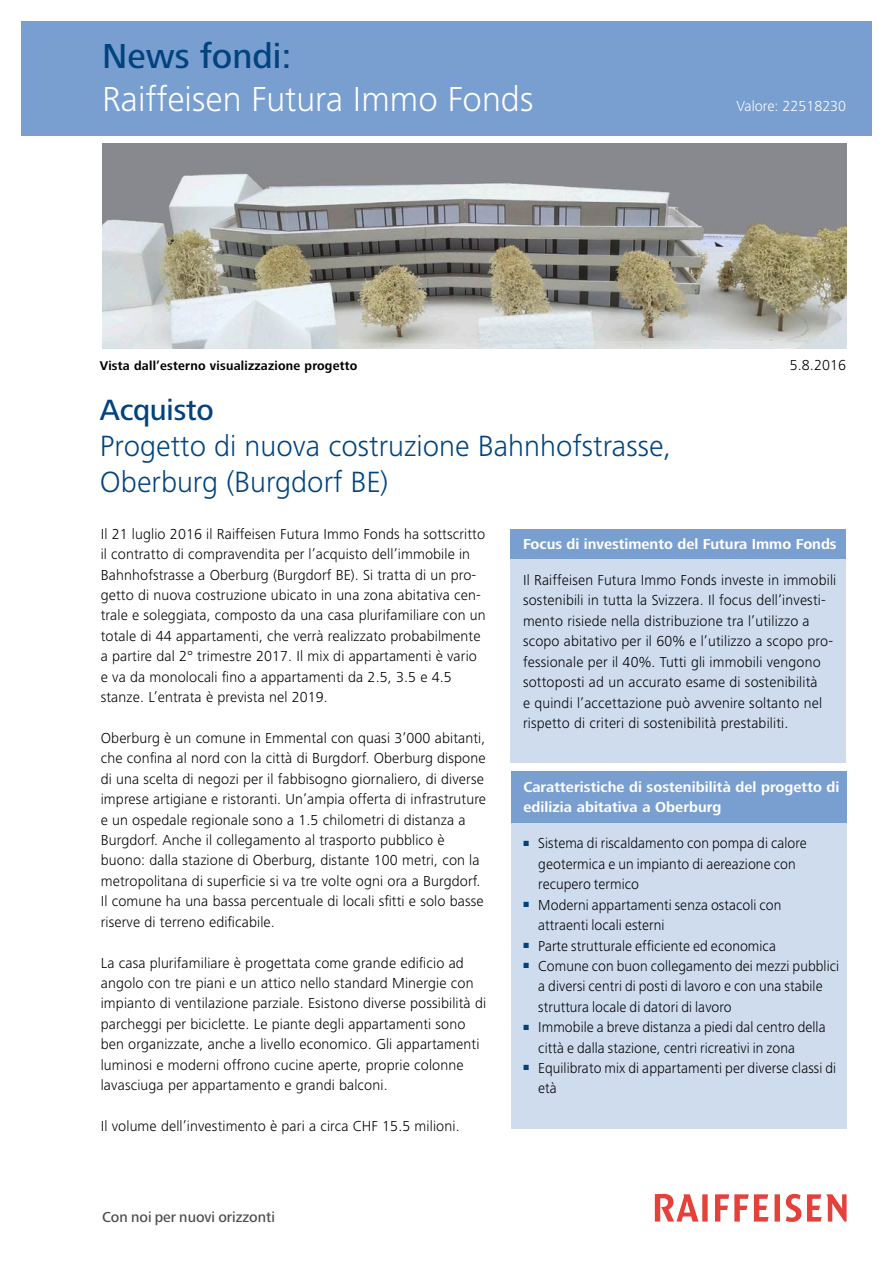
<style>
.page{position:relative;width:893px;height:1263px;background:#fff}
.page>*{position:absolute;margin:0;border:0;box-sizing:border-box;transform-origin:0 0}
.t1{font:300 36px "Frutiger Next LT";color:#fff}
.t2{font:500 36px "Frutiger Next LT";color:#00437f}
.t3{font:300 30.3px/36px "Frutiger Next LT";color:#00437f}
.t4{font:500 30.3px "Frutiger Next LT";letter-spacing:-.01em;color:#00437f}
.t5{font:300 15px/20.4px "Frutiger Next LT";letter-spacing:.01em;color:#000}
.t6{font:700 15px/20.4px "Frutiger Next LT";letter-spacing:.005em;color:#fff}
.t7{font:500 15px "Frutiger Next LT";color:#4e4d51}
.t8{font:300 15px "Frutiger Next LT";color:#fff}
.t9{font:700 13.2px "Frutiger Next LT";letter-spacing:.02em;color:#000}
</style>
<div class="page">
<svg style="left:655px;top:1194px;width:192px;height:28px"></svg>
<div style="left:21px;top:21px;width:851px;height:114px;background:#799ed0"></div>
<img style="left:102px;top:144px;width:745px;height:205px">
<div style="left:510px;top:529px;width:336px;height:30px;background:#799ed0"></div>
<div style="left:510px;top:559px;width:336px;height:204px;background:#cedcee"></div>
<div style="left:511px;top:772px;width:336px;height:51px;background:#799ed0"></div>
<div style="left:511px;top:823px;width:336px;height:306px;background:#cedcee"></div>
<h1 class="t2" style="left:102px;top:36px;width:191px">News fondi:</h1>
<h1 class="t1" style="left:102px;top:79px;width:433px">Raiffeisen Futura Immo Fonds</h1>
<p class="t9" style="left:100px;top:358px;width:259px">Vista dall’esterno visualizzazione progetto</p>
<p class="t8" style="left:736px;top:98px;width:111px">Valore: 22518230</p>
<p class="t5" style="left:790px;top:355px;width:58px">5.8.2016</p>
<h2 class="t4" style="left:100px;top:393px;width:115px">Acquisto</h2>
<h2 class="t3" style="left:100px;top:428px;width:573px">Progetto di nuova costruzione Bahnhofstrasse,<br>Oberburg (Burgdorf BE)</h2>
<p class="t6" style="left:523px;top:534px;width:315px">Focus di investimento del Futura Immo Fonds</p>
<p class="t5" style="left:523px;top:570px;width:315px">Il Raiffeisen Futura Immo Fonds investe in immobili sostenibili in tutta la Svizzera. Il focus dell’investi&shy;mento risiede nella distribuzione tra l’utilizzo a scopo abitativo per il 60% e l’utilizzo a scopo pro&shy;fessionale per il 40%. Tutti gli immobili vengono sottoposti ad un accurato esame di sostenibilità<br>e quindi l’accettazione può avvenire soltanto nel rispetto di criteri di sostenibilità prestabiliti.</p>
<p class="t5" style="left:101px;top:524px;width:386px">Il 21 luglio 2016 il Raiffeisen Futura Immo Fonds ha sottscritto il contratto di compravendita per l’acquisto dell’immobile in Bahnhofstrasse a Oberburg (Burgdorf BE). Si tratta di un pro&shy;getto di nuova costruzione ubicato in una zona abitativa cen&shy;trale e soleggiata, composto da una casa plurifamiliare con un totale di 44 appartamenti, che verrà realizzato probabilmente a partire dal 2° trimestre 2017. Il mix di appartamenti è vario e va da monolocali fino a appartamenti da 2.5, 3.5 e 4.5 stanze. L’entrata è prevista nel 2019.</p>
<p class="t5" style="left:101px;top:728px;width:387px">Oberburg è un comune in Emmental con quasi 3’000 abitanti, che confina al nord con la città di Burgdorf. Oberburg dispone di una scelta di negozi per il fabbisogno giornaliero, di diverse imprese artigiane e ristoranti. Un’ampia offerta di infrastruture e un ospedale regionale sono a 1.5 chilometri di distanza a Burgdorf. Anche il collegamento al trasporto pubblico è buono: dalla stazione di Oberburg, distante 100 metri, con la metropolitana di superficie si va tre volte ogni ora a Burgdorf.<br>Il comune ha una bassa percentuale di locali sfitti e solo basse riserve di terreno edificabile.</p>
<p class="t5" style="left:101px;top:952px;width:387px">La casa plurifamiliare è progettata come grande edificio ad angolo con tre piani e un attico nello standard Minergie con impianto di ventilazione parziale. Esistono diverse possibilità di parcheggi per biciclette. Le piante degli appartamenti sono ben organizzate, anche a livello economico. Gli appartamenti luminosi e moderni offrono cucine aperte, proprie colonne lavasciuga per appartamento e grandi balconi.</p>
<p class="t5" style="left:101px;top:1116px;width:360px">Il volume dell’investimento è pari a circa CHF 15.5 milioni.</p>
<p class="t6" style="left:523px;top:777px;width:318px">Caratteristiche di sostenibilità del progetto di edilizia abitativa a Oberburg</p>
<p class="t5" style="left:538px;top:833px;width:270px;text-indent:-15px"><sup>■</sup> Sistema di riscaldamento con pompa di calore geotermica e un impianto di aereazione con recupero termico</p>
<p class="t5" style="left:538px;top:894px;width:245px;text-indent:-15px"><sup>■</sup> Moderni appartamenti senza ostacoli con attraenti locali esterni</p>
<p class="t5" style="left:523px;top:935px;width:254px"><sup>■</sup> Parte strutturale efficiente ed economica</p>
<p class="t5" style="left:538px;top:956px;width:302px;text-indent:-15px"><sup>■</sup> Comune con buon collegamento dei mezzi pubblici a diversi centri di posti di lavoro e con una stabile struttura locale di datori di lavoro</p>
<p class="t5" style="left:538px;top:1017px;width:289px;text-indent:-15px"><sup>■</sup> Immobile a breve distanza a piedi dal centro della città e dalla stazione, centri ricreativi in zona</p>
<p class="t5" style="left:538px;top:1058px;width:299px;text-indent:-15px"><sup>■</sup> Equilibrato mix di appartamenti per diverse classi di età</p>
<p class="t7" style="left:102px;top:1209px;width:174px">Con noi per nuovi orizzonti</p>
</div>
